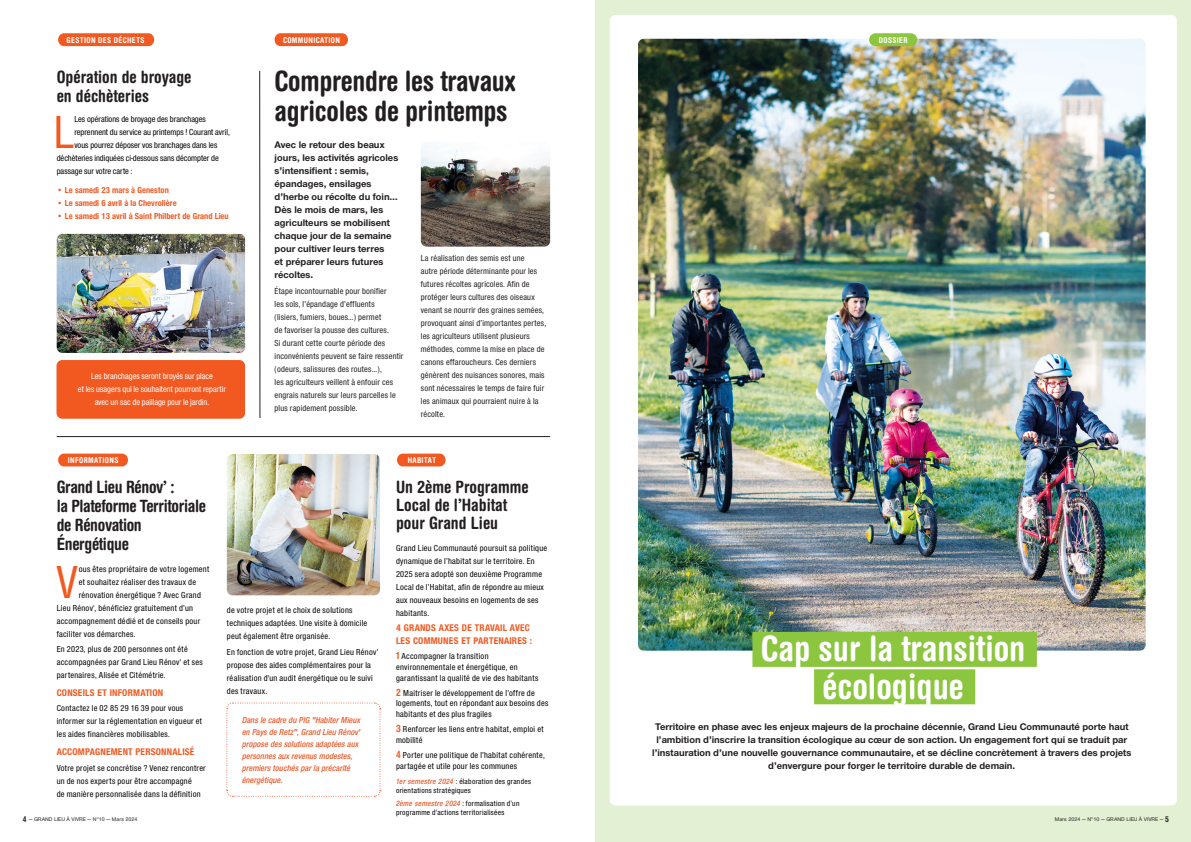
<style>
.page{position:relative;width:1191px;height:842px;background:#fff}
.page>*{position:absolute;margin:0;border:0;box-sizing:border-box;transform-origin:0 0}
.Style_de_paragraphe_4{font:500 48px "Nimbus San Nov Con";color:#f15921}
.t1{font:700 condensed 35px "Helvetica Rounded LT Std";color:#fff}
.t2{font:700 condensed 28px/30px "Helvetica Rounded LT Std";letter-spacing:-.01em;color:#231f20}
.Style_de_paragraphe_4-2{font:700 condensed 17px/19px "Helvetica Rounded LT Std";letter-spacing:-.01em;color:#231f20}
.t3{font:700 10px/13px "Nimbus San Nov";color:#231f20}
.t4{font:700 10px/13px "Nimbus San Nov Con";letter-spacing:.02em;color:#f15921}
.Style_de_paragraphe_4-3{font:500 9px/13px "Nimbus San Nov Con";letter-spacing:.03em;color:#000}
.t5{font:500 9px/13px "Nimbus San Nov Con";letter-spacing:.02em;color:#231f20}
.Style_de_paragraphe_4-4{font:500 9px "Nimbus San Nov Con";color:#000}
.t6{font:9px/12px "Nimbus San Nov Con Sem Bol Ita";letter-spacing:.005em;color:#ea5e2f}
.t7{font:500 9px/13px "Nimbus San Nov Con";color:#fff;text-align:center}
.t8{font:700 9px "Nimbus San Nov Con";color:#f15921}
.Style_de_paragraphe_4-5{font:500 8px/9.6px "Nimbus San Nov Con";letter-spacing:.035em;color:#000}
.t9{font:700 condensed 8px "Helvetica Rounded LT Std";letter-spacing:.04em;color:#fff}
.t10{font:500 5.5px "Nimbus San Nov";color:#231f20}
.s1{font-family:"Helvetica Rounded LT Std";font-weight:700;font-stretch:condensed;font-size:10px;color:#f15921}
.s2{font-family:"Nimbus San Nov Con Sem Bol Ita";font-weight:400;color:#ea5e2f}
.s3{font-family:"Helvetica Rounded LT Std";font-weight:700;font-stretch:condensed;font-size:8px}
</style>
<div class="page">
<div style="left:595px;top:0;width:596px;height:842px;background:#e4f0d4"></div>
<div style="left:609px;top:15px;width:567px;height:790px;background:#fff;border-radius:6px"></div>
<hr style="left:259px;top:71px;width:1px;height:347px;background:#231f20">
<div style="left:274px;top:33px;width:74px;height:13px;background:#f15921;border-radius:6px"></div>
<div style="left:58px;top:33px;width:96px;height:13px;background:#f15921;border-radius:6px"></div>
<img style="left:421px;top:142px;width:129px;height:105px">
<img style="left:638px;top:39px;width:507px;height:612px">
<img style="left:227px;top:454px;width:153px;height:141px">
<img style="left:57px;top:234px;width:188px;height:119px">
<div style="left:752px;top:632px;width:284px;height:35px;background:#8bc63e"></div>
<div style="left:814px;top:669px;width:161px;height:35px;background:#8bc63e"></div>
<hr style="left:57px;top:436px;width:493px;height:1px;background:#231f20">
<div style="left:869px;top:33px;width:48px;height:13px;background:#8bc63e;border-radius:6px"></div>
<div style="left:56px;top:360px;width:189px;height:59px;background:#f15921;border-radius:6px"></div>
<svg style="left:226px;top:702px;width:155px;height:95px"></svg>
<div style="left:397px;top:454px;width:48px;height:12px;background:#f15921;border-radius:6px"></div>
<div style="left:58px;top:454px;width:70px;height:12px;background:#f15921;border-radius:6px"></div>
<p class="t9" style="left:67px;top:35px;width:79px">GESTION DES DÉCHETS</p>
<p class="t9" style="left:283px;top:35px;width:58px">COMMUNICATION</p>
<p class="t2" style="left:274px;top:66px;width:243px">Comprendre les travaux agricoles de printemps</p>
<p class="Style_de_paragraphe_4-2" style="left:57px;top:67px;width:136px">Opération de broyage en déchèteries</p>
<p class="Style_de_paragraphe_4" style="left:54px;top:105px;width:22px">L</p>
<p class="Style_de_paragraphe_4-4" style="left:74px;top:114px;width:133px">Les opérations de broyage des branchages</p>
<p class="Style_de_paragraphe_4-4" style="left:74px;top:127px;width:157px">reprennent du service au printemps ! Courant avril,</p>
<p class="Style_de_paragraphe_4-4" style="left:74px;top:140px;width:145px">vous pourrez déposer vos branchages dans les</p>
<p class="Style_de_paragraphe_4-4" style="left:57px;top:153px;width:164px">déchèteries indiquées ci-dessous sans décompter de</p>
<p class="Style_de_paragraphe_4-4" style="left:57px;top:166px;width:77px">passage sur votre carte :</p>
<p class="t8" style="left:57px;top:185px;width:114px">• Le samedi 23 mars à Geneston</p>
<p class="t8" style="left:57px;top:198px;width:121px">• Le samedi 6 avril à la Chevrolière</p>
<p class="t8" style="left:57px;top:211px;width:174px">• Le samedi 13 avril à Saint Philbert de Grand Lieu</p>
<p class="t3" style="left:274px;top:139px;width:125px">Avec le retour des beaux jours, les activités agricoles s’intensifient : semis, épandages, ensilages d’herbe ou récolte du foin…<br>Dès le mois de mars, les agriculteurs se mobilisent chaque jour de la semaine pour cultiver leurs terres<br>et préparer leurs futures récoltes.</p>
<p class="t5" style="left:274px;top:285px;width:130px">Étape incontournable pour bonifier<br>les sols, l’épandage d’effluents<br>(lisiers, fumiers, boues…) permet<br>de favoriser la pousse des cultures.<br>Si durant cette courte période des inconvénients peuvent se faire ressentir (odeurs, salissures des routes…),<br>les agriculteurs veillent à enfouir ces engrais naturels sur leurs parcelles le plus rapidement possible.</p>
<p class="t5" style="left:421px;top:252px;width:127px">La réalisation des semis est une<br>autre période déterminante pour les futures récoltes agricoles. Afin de protéger leurs cultures des oiseaux venant se nourrir des graines semées, provoquant ainsi d’importantes pertes, les agriculteurs utilisent plusieurs méthodes, comme la mise en place de canons effaroucheurs. Ces derniers génèrent des nuisances sonores, mais sont nécessaires le temps de faire fuir les animaux qui pourraient nuire à la récolte.</p>
<p class="t7" style="left:78px;top:369px;width:150px">Les branchages seront broyés sur place<br>et les usagers qui le souhaitent pourront repartir avec un sac de paillage pour le jardin.</p>
<p class="t9" style="left:68px;top:456px;width:52px">INFORMATIONS</p>
<p class="t9" style="left:408px;top:456px;width:30px">HABITAT</p>
<p class="t9" style="left:879px;top:35px;width:30px">DOSSIER</p>
<p class="Style_de_paragraphe_4-2" style="left:57px;top:477px;width:151px">Grand Lieu Rénov’ :<br>la Plateforme Territoriale de Rénovation<br>Énergétique</p>
<p class="Style_de_paragraphe_4" style="left:57px;top:554px;width:23px">V</p>
<p class="Style_de_paragraphe_4-3" style="left:79px;top:562px;width:132px">ous êtes propriétaire de votre logement</p>
<p class="Style_de_paragraphe_4-2" style="left:396px;top:478px;width:134px;line-height:18px">Un 2ème Programme<br>Local de l’Habitat pour Grand Lieu</p>
<p class="Style_de_paragraphe_4-3" style="left:396px;top:541px;width:153px">Grand Lieu Communauté poursuit sa politique dynamique de l’habitat sur le territoire. En 2025 sera adopté son deuxième Programme Local de l’Habitat, afin de répondre au mieux aux nouveaux besoins en logements de ses habitants.</p>
<p class="t4" style="left:396px;top:621px;width:137px">4 GRANDS AXES DE TRAVAIL AVEC<br>LES COMMUNES ET PARTENAIRES :</p>
<p class="Style_de_paragraphe_4-3" style="left:396px;top:651px;width:144px;line-height:10.8px"><span class="s1">1</span> Accompagner la transition environnementale et énergétique, en garantissant la qualité de vie des habitants</p>
<p class="Style_de_paragraphe_4-3" style="left:396px;top:687px;width:154px;line-height:10.8px"><span class="s1">2</span> Maitriser le développement de l’offre de logements, tout en répondant aux besoins des habitants et des plus fragiles</p>
<p class="Style_de_paragraphe_4-3" style="left:396px;top:724px;width:149px;line-height:10.8px"><span class="s1">3</span> Renforcer les liens entre habitat, emploi et mobilité</p>
<p class="Style_de_paragraphe_4-3" style="left:396px;top:749px;width:150px;line-height:10.8px"><span class="s1">4</span> Porter une politique de l’habitat cohérente, partagée et utile pour les communes</p>
<p class="Style_de_paragraphe_4-5" style="left:396px;top:776px;width:136px"><span class="s2">1er semestre 2024</span> : élaboration des grandes orientations stratégiques</p>
<p class="Style_de_paragraphe_4-5" style="left:396px;top:798px;width:125px"><span class="s2">2ème semestre 2024</span> : formalisation d’un programme d’actions territorialisées</p>
<p class="Style_de_paragraphe_4-3" style="left:79px;top:575px;width:119px">et souhaitez réaliser des travaux de</p>
<p class="Style_de_paragraphe_4-3" style="left:79px;top:588px;width:124px">rénovation énergétique ? Avec Grand</p>
<p class="Style_de_paragraphe_4-3" style="left:57px;top:601px;width:138px">Lieu Rénov', bénéficiez gratuitement d’un</p>
<p class="Style_de_paragraphe_4-3" style="left:57px;top:614px;width:145px">accompagnement dédié et de conseils pour</p>
<p class="Style_de_paragraphe_4-3" style="left:57px;top:627px;width:80px">faciliter vos démarches.</p>
<p class="Style_de_paragraphe_4-3" style="left:57px;top:643px;width:148px">En 2023, plus de 200 personnes ont été accompagnées par Grand Lieu Rénov' et ses partenaires, Alisée et Citémétrie.</p>
<p class="t4" style="left:57px;top:686px;width:108px">CONSEILS ET INFORMATION</p>
<p class="Style_de_paragraphe_4-3" style="left:57px;top:702px;width:147px">Contactez le 02 85 29 16 39 pour vous informer sur la réglementation en vigueur et les aides financières mobilisables.</p>
<p class="t4" style="left:57px;top:745px;width:139px">ACCOMPAGNEMENT PERSONNALISÉ</p>
<p class="Style_de_paragraphe_4-3" style="left:57px;top:761px;width:151px">Votre projet se concrétise ? Venez rencontrer un de nos experts pour être accompagné<br>de manière personnalisée dans la définition</p>
<p class="Style_de_paragraphe_4-3" style="left:227px;top:603px;width:142px">de votre projet et le choix de solutions techniques adaptées. Une visite à domicile peut également être organisée.</p>
<p class="Style_de_paragraphe_4-3" style="left:227px;top:645px;width:153px">En fonction de votre projet, Grand Lieu Rénov’ propose des aides complémentaires pour la réalisation d'un audit énergétique ou le suivi des travaux.</p>
<p class="t1" style="left:761px;top:627px;width:266px">Cap sur la transition</p>
<p class="t1" style="left:822px;top:665px;width:143px">écologique</p>
<p class="t6" style="left:242px;top:714px;width:120px">Dans le cadre du PIG "Habiter Mieux en Pays de Retz", Grand Lieu Rénov' propose des solutions adaptées aux personnes aux revenus modestes, premiers touchés par la précarité énergétique.</p>
<p class="t3" style="left:652px;top:720px;width:481px;text-align:center">Territoire en phase avec les enjeux majeurs de la prochaine décennie, Grand Lieu Communauté porte haut l’ambition d’inscrire la transition écologique au cœur de son action. Un engagement fort qui se traduit par l’instauration d’une nouvelle gouvernance communautaire, et se décline concrètement à travers des projets d’envergure pour forger le territoire durable de demain.</p>
<p class="t10" style="left:23px;top:816px;width:116px"><span class="s3">4</span> — GRAND LIEU À VIVRE — N°10 — Mars 2024</p>
<p class="t10" style="left:1054px;top:816px;width:116px">Mars 2024 — N°10 — GRAND LIEU À VIVRE — <span class="s3">5</span></p>
</div>
